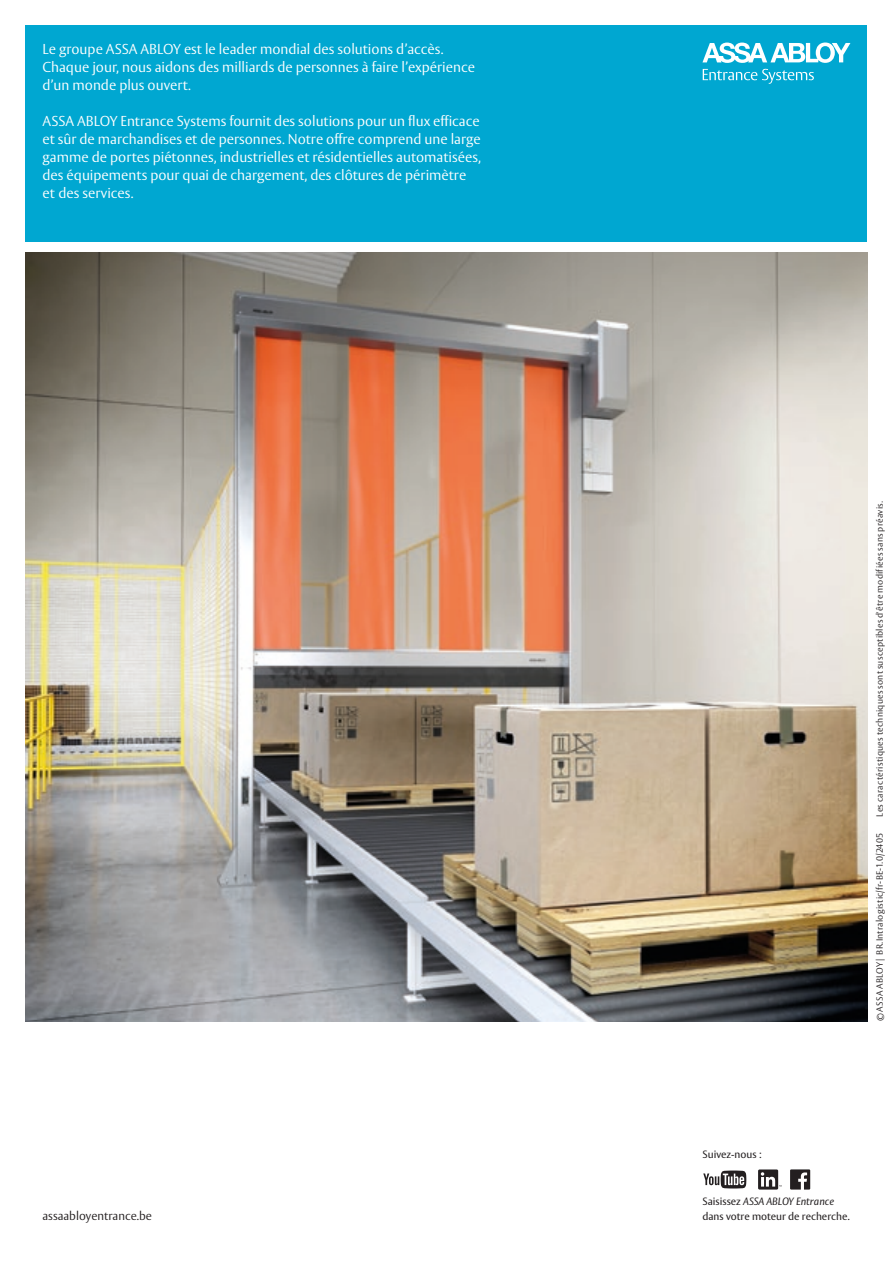
<style>
.page{position:relative;width:893px;height:1263px;background:#fff}
.page>*{position:absolute;margin:0;border:0;box-sizing:border-box;transform-origin:0 0}
.t1{font:300 14.25px/18px "ASSA Vesta";color:#fff}
.t2{font:300 12px "ASSA Vesta";color:#231f20}
.t3{font:10.5px/15px "ASSA Vesta";color:#231f20}
.t4{font:300 9px "ASSA Vesta";letter-spacing:.025em;color:#231f20}
.s1{font-style:italic}
</style>
<div class="page">
<svg style="left:703px;top:1170px;width:43px;height:18px"></svg>
<svg style="left:758px;top:1169px;width:24px;height:20px"></svg>
<svg style="left:790px;top:1169px;width:20px;height:20px"></svg>
<div style="left:26px;top:26px;width:841px;height:216px;background:#00a7d1"></div>
<svg style="left:702px;top:43px;width:148px;height:20px"></svg>
<svg style="left:703px;top:69px;width:111px;height:15px"></svg>
<img style="left:26px;top:252px;width:841px;height:769px">
<p class="t1" style="left:43px;top:41px;width:434px">Le groupe ASSA ABLOY est le leader mondial des solutions d’accès.<br>Chaque jour, nous aidons des milliards de personnes à faire l’expérience d’un monde plus ouvert.</p>
<p class="t1" style="left:43px;top:113px;width:440px">ASSA ABLOY Entrance Systems fournit des solutions pour un flux efficace et sûr de marchandises et de personnes. Notre offre comprend une large gamme de portes piétonnes, industrielles et résidentielles automatisées, des équipements pour quai de chargement, des clôtures de périmètre et des services.</p>
<p class="t2" style="left:43px;top:1209px;width:111px">assaabloyentrance.be</p>
<p class="t4" style="left:874px;top:816px;width:317px;rotate:-90deg">Les caractéristiques techniques sont susceptibles d'être modifiées sans préavis.</p>
<p class="t4" style="left:874px;top:1021px;width:190px;rotate:-90deg">© ASSA ABLOY | BR.Intralogistic/fr-BE-1.0/2405</p>
<p class="t3" style="left:702px;top:1147px;width:61px">Suivez-nous :</p>
<p class="t3" style="left:702px;top:1194px;width:149px">Saisissez <span class="s1">ASSA ABLOY Entrance </span>dans votre moteur de recherche.</p>
</div>
